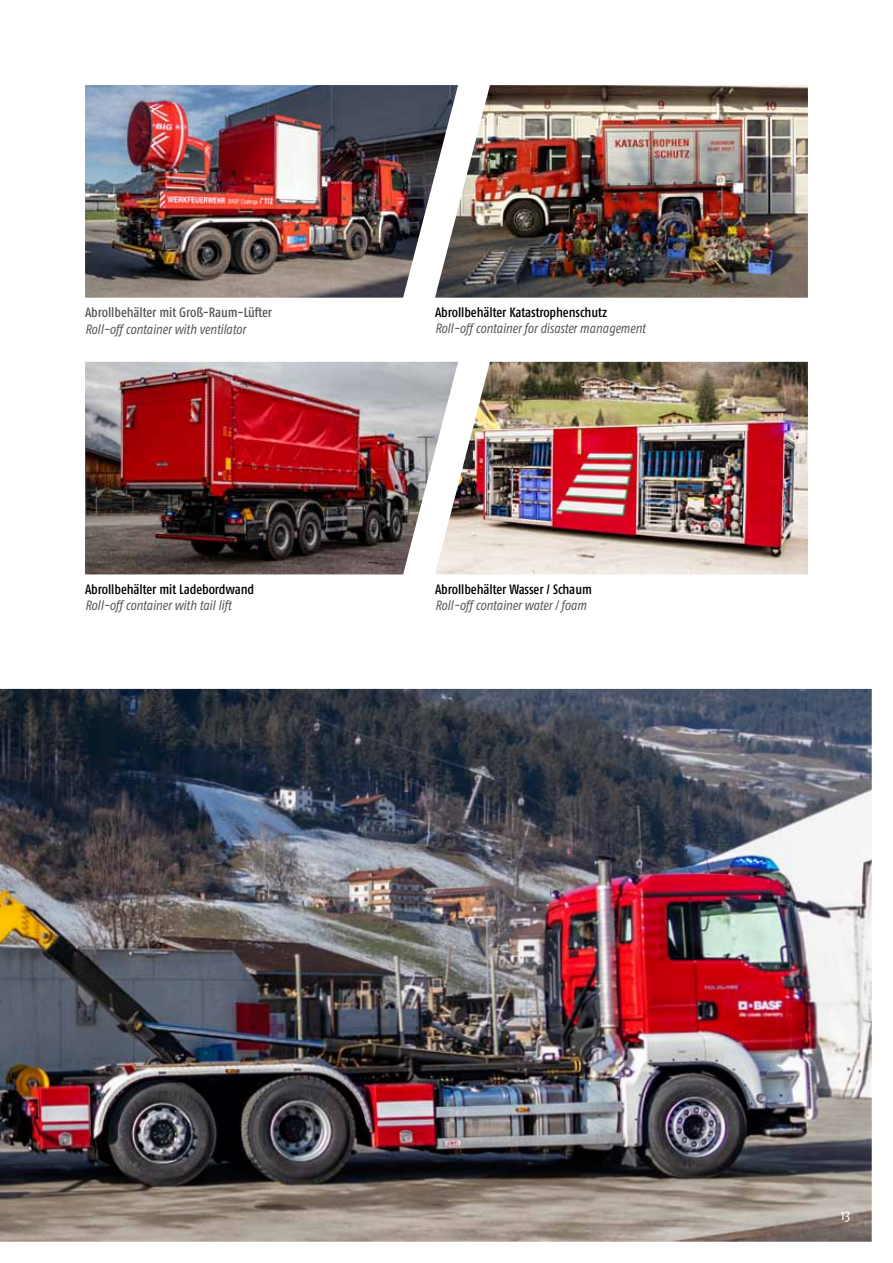
<style>
.page{position:relative;width:893px;height:1263px;background:#fff}
.page>*{position:absolute;margin:0;border:0;box-sizing:border-box;transform-origin:0 0}
.t1{font:condensed 15px "Fago Pro";color:#fff}
.t2{font:italic condensed 13.5px "Fago Pro";letter-spacing:-.005em;color:#58595b}
.t3{font:500 condensed 13.5px "Fago Pro";letter-spacing:-.005em;color:#000}
.t4{font:500 condensed 13.5px "Fago Pro";letter-spacing:-.005em;color:#58595b}
</style>
<div class="page">
<img style="left:85px;top:85px;width:350px;height:213px">
<img style="left:435px;top:85px;width:373px;height:213px">
<img style="left:85px;top:362px;width:350px;height:212px">
<img style="left:435px;top:362px;width:373px;height:212px">
<img style="left:0;top:689px;width:872px;height:553px">
<p class="t4" style="left:85px;top:304px;width:188px">Abrollbehälter mit Groß-Raum-Lüfter</p>
<p class="t2" style="left:85px;top:321px;width:162px">Roll-off container with ventilator</p>
<p class="t3" style="left:85px;top:581px;width:171px">Abrollbehälter mit Ladebordwand</p>
<p class="t2" style="left:85px;top:597px;width:150px">Roll-off container with tail lift</p>
<p class="t3" style="left:435px;top:304px;width:174px">Abrollbehälter Katastrophenschutz</p>
<p class="t2" style="left:435px;top:320px;width:212px">Roll-off container for disaster management</p>
<p class="t3" style="left:435px;top:581px;width:158px">Abrollbehälter Wasser / Schaum</p>
<p class="t2" style="left:435px;top:597px;width:153px">Roll-off container water / foam</p>
<p class="t1" style="left:841px;top:1206px;width:11px">13</p>
</div>
